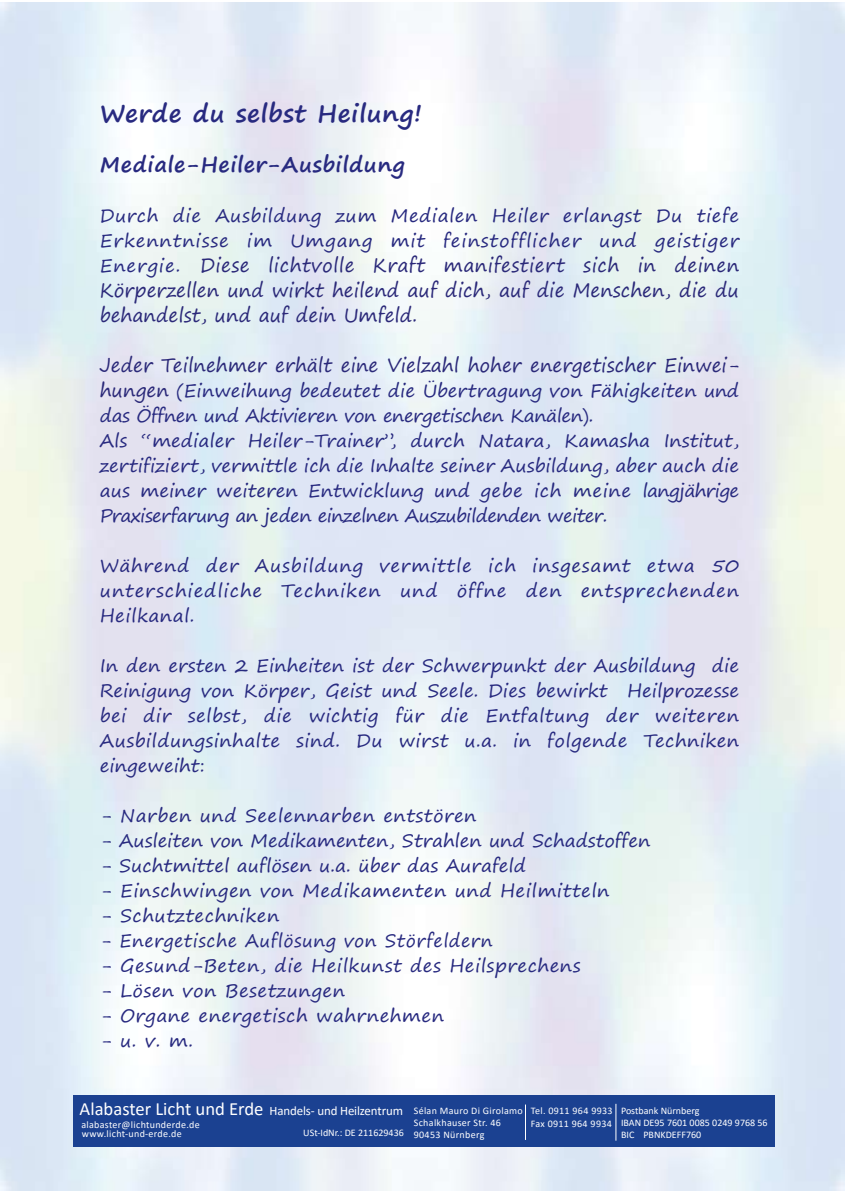
<style>
.page{position:relative;width:845px;height:1191px;background:#fff}
.page>*{position:absolute;margin:0;border:0;box-sizing:border-box;transform-origin:0 0}
.t1{font:700 24px "Segoe Print";letter-spacing:.025em;color:#282a80}
.t2{font:700 21px "Segoe Print";letter-spacing:.025em;color:#282a80}
.t3{font:19.4px/25px "Segoe Print";color:#2b2979;text-align:justify}
.t4{font:18px/25px "Segoe Print";letter-spacing:.02em;color:#282a80;text-align:justify}
.t5{font:18px/25px "Segoe Print";color:#282a80}
.t6{font:18px/25px "Segoe Print";letter-spacing:.04em;color:#282a80}
.t7{font:18px "Segoe Print";letter-spacing:-.005em;color:#282a80}
.t8{font:13px "Calibri";letter-spacing:-.01em;color:#fff}
.t9{font:10px/12px "Calibri";letter-spacing:.02em;color:#fff}
.t10{font:10px/12px "Calibri";color:#fff}
.s1{font-size:18px;color:#282a80}
.s2{font-size:19.4px;color:#2b2979}
.s3{font-size:18.6px}
.s4{font-size:10px}
</style>
<div class="page">
<img style="left:0;top:540px;width:845px;height:651px">
<div style="left:74px;top:1094px;width:701px;height:52px;background:#1b4191"></div>
<h1 class="t1" style="left:100px;top:92px;width:324px">Werde du selbst Heilung!</h1>
<p class="t2" style="left:100px;top:145px;width:307px">Mediale-Heiler-Ausbildung</p>
<p class="t6" style="left:100px;top:203px;width:641px">Durch die Ausbildung zum Medialen Heiler erlangst Du tiefe<br>Erkenntnisse im Umgang mit feinstofflicher und geistiger</p>
<p class="t3" style="left:100px;top:252px;width:641px"><span class="s1">Energie.</span> Diese lichtvolle Kraft manifestiert sich in deinen Körperzellen und wirkt heilend auf dich, auf die Menschen, die du behandelst, und auf dein Umfeld.</p>
<p class="t3" style="left:100px;top:352px;width:641px">Jeder Teilnehmer erhält eine Vielzahl hoher energetischer Einwei-</p>
<p class="t5" style="left:100px;top:378px;width:641px"><span class="s2">hungen</span> (Einweihung bedeutet die Übertragung von Fähigkeiten und das Öffnen und Aktivieren von energetischen Kanälen).<br>Als “medialer Heiler-Trainer”, durch Natara, Kamasha Institut, zertifiziert, vermittle ich die Inhalte seiner Ausbildung, aber auch die aus meiner weiteren Entwicklung und gebe ich meine langjährige Praxiserfarung an jeden einzelnen Auszubildenden weiter.</p>
<p class="t4" style="left:100px;top:553px;width:641px">Während der Ausbildung vermittle ich insgesamt etwa 50 unterschiedliche Techniken und öffne den entsprechenden Heilkanal.</p>
<p class="t4" style="left:100px;top:653px;width:641px">In den ersten 2 Einheiten ist der Schwerpunkt der Ausbildung die Reinigung von Körper, Geist und Seele. Dies bewirkt Heilprozesse bei dir selbst, die wichtig für die Entfaltung der weiteren Ausbildungsinhalte sind. Du wirst u.a. in folgende Techniken eingeweiht:</p>
<p class="t4" style="left:100px;top:803px;width:378px">- Narben und Seelennarben entstören</p>
<p class="t7" style="left:100px;top:825px;width:552px">- Ausleiten von Medikamenten, Strahlen und Schadstoffen</p>
<p class="t5" style="left:100px;top:853px;width:428px">- Suchtmittel auflösen u.a. über das Aurafeld</p>
<p class="t4" style="left:100px;top:878px;width:511px">- Einschwingen von Medikamenten und Heilmitteln</p>
<p class="t4" style="left:100px;top:903px;width:181px">- Schutztechniken</p>
<p class="t4" style="left:100px;top:928px;width:394px">- Energetische Auflösung von Störfeldern</p>
<p class="t4" style="left:100px;top:953px;width:482px">- Gesund-Beten, die Heilkunst des Heilsprechens</p>
<p class="t4" style="left:100px;top:978px;width:247px">- Lösen von Besetzungen</p>
<p class="t4" style="left:100px;top:1003px;width:346px">- Organe energetisch wahrnehmen</p>
<p class="t4" style="left:100px;top:1028px;width:95px">- u. v. m.</p>
<p class="t8" style="left:80px;top:1101px;width:444px"><span class="s3">Alabaster Licht und Erde</span> Handels- und Heilzentrum <span class="s4">Sélan Mauro Di Girolamo</span></p>
<p class="t9" style="left:414px;top:1116px;width:89px">Schalkhauser Str. 46<br>90453 Nürnberg</p>
<p class="t10" style="left:621px;top:1104px;width:148px">Postbank Nürnberg<br>IBAN DE95 7601 0085 0249 9768 56</p>
<p class="t9" style="left:531px;top:1104px;width:83px">Tel. 0911 964 9933</p>
<p class="t9" style="left:81px;top:1118px;width:120px">alabaster@lichtunderde.de</p>
<p class="t9" style="left:531px;top:1116px;width:83px">Fax 0911 964 9934</p>
<p class="t9" style="left:82px;top:1127px;width:101px">www.licht-und-erde.de</p>
<p class="t10" style="left:303px;top:1126px;width:102px">USt-IdNr.: DE 211629436</p>
<p class="t10" style="left:621px;top:1128px;width:82px">BIC PBNKDEFF760</p>
</div>
